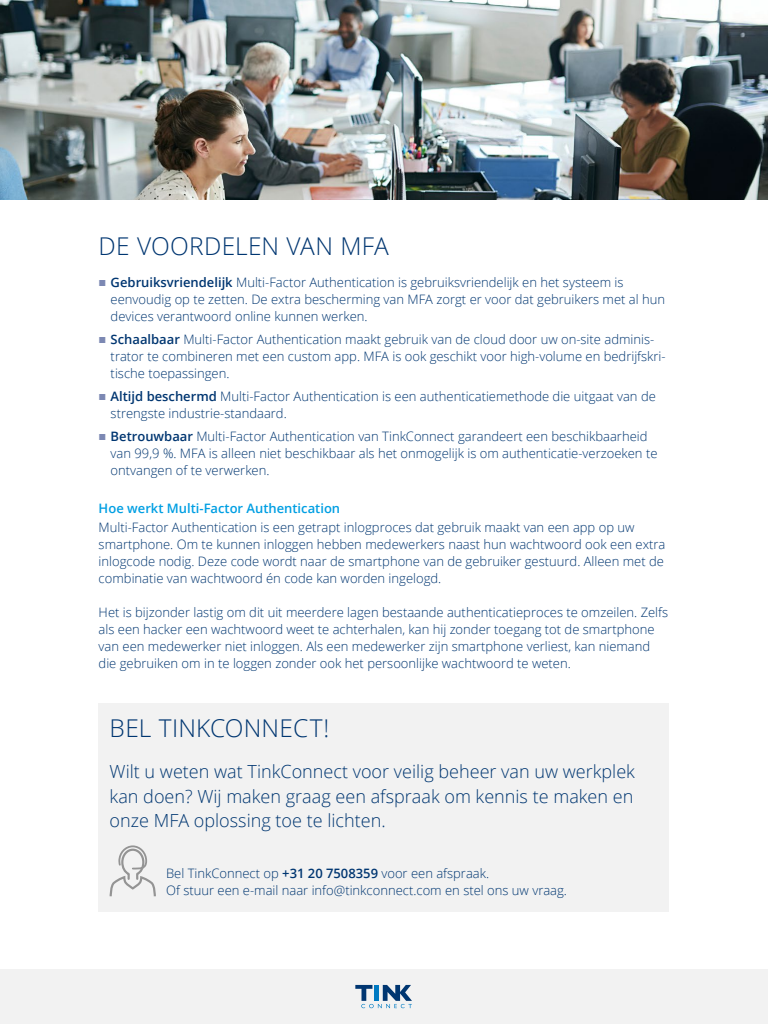
<style>
.page{position:relative;width:768px;height:1024px;background:#fff}
.page>*{position:absolute;margin:0;border:0;box-sizing:border-box;transform-origin:0 0}
.t1{font:300 24.5px "Open Sans";letter-spacing:.01em;color:#003671}
.t2{font:300 18px/24.5px "Open Sans";color:#003671;text-align:justify}
.t3{font:300 13px/17px "Open Sans";color:#003671}
.t4{font:600 13px "Open Sans";color:#009fe3}
.s1{font-family:"Arial";font-weight:400;color:#7c88b3}
.s2{font-weight:600}
</style>
<div class="page">
<img style="left:0;top:0;width:768px;height:200px">
<div style="left:0;top:969px;width:768px;height:55px;background:#f2f2f2"></div>
<svg style="left:355px;top:985px;width:57px;height:23px"></svg>
<div style="left:99px;top:703px;width:570px;height:209px;background:#f2f2f2"></div>
<svg style="left:109px;top:845px;width:47px;height:52px"></svg>
<h1 class="t1" style="left:99px;top:229px;width:292px">De voo rdelen van MFA</h1>
<p class="t3" style="left:111px;top:274px;width:556px;text-indent:-12px"><span class="s1">■</span> <span class="s2">Gebruiksvriendelijk</span> Multi-Factor Authentication is gebruiksvriendelijk en het systeem is eenvoudig op te zetten. De extra bescherming van MFA zorgt er voor dat gebruikers met al hun devices verantwoord online kunnen werken.</p>
<p class="t3" style="left:111px;top:331px;width:556px;text-indent:-12px"><span class="s1">■</span> <span class="s2">Schaalbaar</span> Multi-Factor Authentication maakt gebruik van de cloud door uw on-site adminis&shy;trator te combineren met een custom app. MFA is ook geschikt voor high-volume en bedrijfskri&shy;tische toepassingen.</p>
<p class="t3" style="left:111px;top:388px;width:547px;text-indent:-12px"><span class="s1">■</span> <span class="s2">Altijd beschermd</span> Multi-Factor Authentication is een authenticatiemethode die uitgaat van de strengste industrie-standaard.</p>
<p class="t3" style="left:111px;top:428px;width:548px;text-indent:-12px"><span class="s1">■</span> <span class="s2">Betrouwbaar</span> Multi-Factor Authentication van TinkConnect garandeert een beschikbaarheid van 99,9 %. MFA is alleen niet beschikbaar als het onmogelijk is om authenticatie-verzoeken te ontvangen of te verwerken.</p>
<p class="t4" style="left:99px;top:500px;width:243px">Hoe werkt Multi-Factor Authentication</p>
<p class="t3" style="left:99px;top:519px;width:568px">Multi-Factor Authentication is een getrapt inlogproces dat gebruik maakt van een app op uw smartphone. Om te kunnen inloggen hebben medewerkers naast hun wachtwoord ook een extra inlogcode nodig. Deze code wordt naar de smartphone van de gebruiker gestuurd. Alleen met de combinatie van wachtwoord én code kan worden ingelogd.</p>
<p class="t3" style="left:99px;top:604px;width:571px">Het is bijzonder lastig om dit uit meerdere lagen bestaande authenticatieproces te omzeilen. Zelfs als een hacker een wachtwoord weet te achterhalen, kan hij zonder toegang tot de smartphone van een medewerker niet inloggen. Als een medewerker zijn smartphone verliest, kan niemand die gebruiken om in te loggen zonder ook het persoonlijke wachtwoord te weten.</p>
<h1 class="t1" style="left:110px;top:712px;width:221px">Bel Ti nkConnect!</h1>
<h2 class="t2" style="left:110px;top:759px;width:527px">Wilt u weten wat TinkConnect voor veilig beheer van uw werkplek kan doen? Wij maken graag een afspraak om kennis te maken en onze MFA oplossing toe te lichten.</h2>
<p class="t3" style="left:166px;top:864px;width:402px">Bel TinkConnect op <span class="s2">+31 20 7508359</span> voor een afspraak.<br>Of stuur een e-mail naar info@tinkconnect.com en stel ons uw vraag.</p>
</div>
